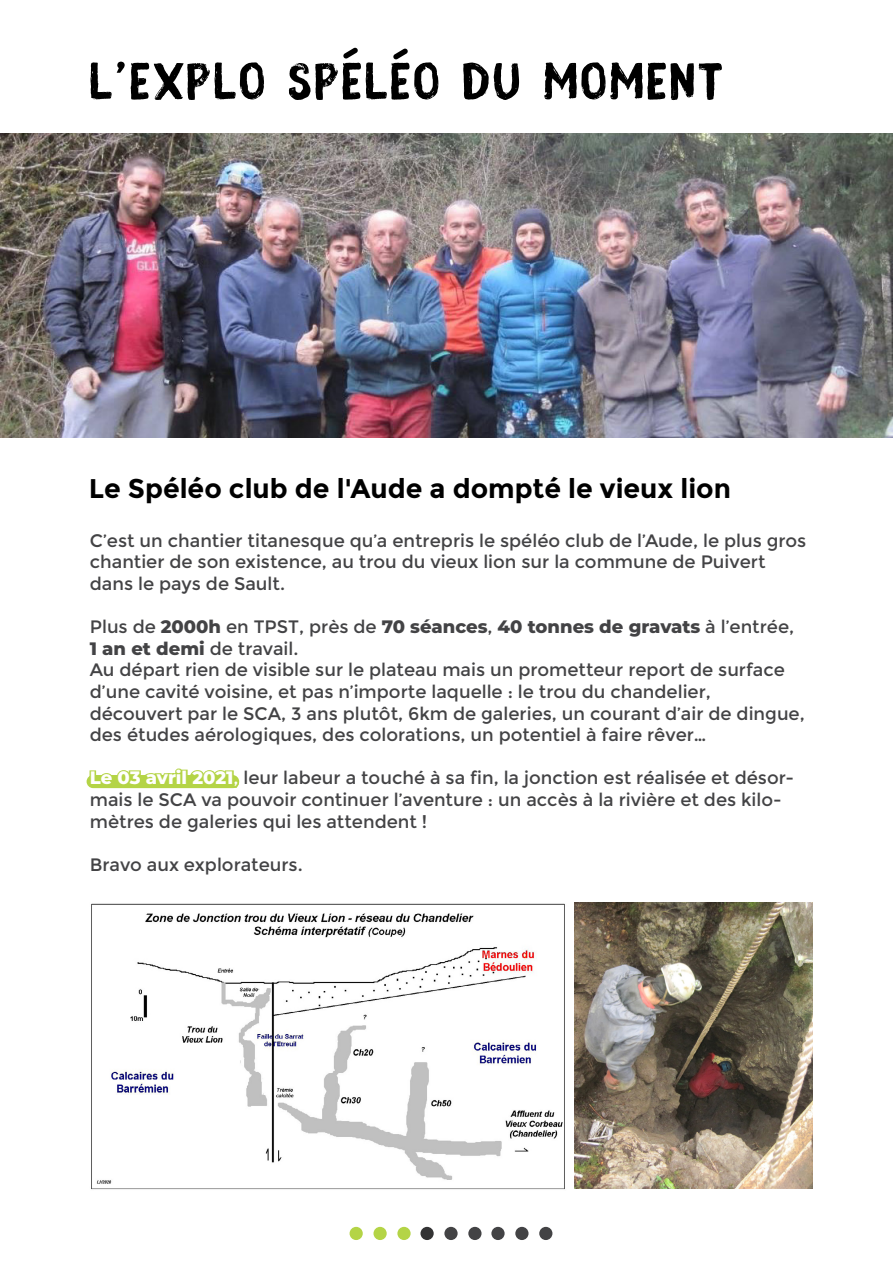
<style>
.page{position:relative;width:893px;height:1263px;background:#fff}
.page>*{position:absolute;margin:0;border:0;box-sizing:border-box;transform-origin:0 0}
.t1{font:57px "Fibre Vintage";letter-spacing:.04em;color:#000;scale:1.04 1}
.t2{font:700 27px "Montserrat";color:#000}
.t3{font:18px/21.6px "Montserrat";color:#434345}
.s1{font-family:"Montserrat";font-size:55.5px}
.s2{font-weight:800}
.s3{font-weight:800;color:#b4d446}
.s4{color:#b4d446}
</style>
<div class="page">
<img style="left:91px;top:903px;width:474px;height:287px">
<div style="left:87px;top:775px;width:152px;height:13px;background:#b4d446;border-radius:7px"></div>
<img style="left:574px;top:903px;width:239px;height:285px">
<div style="left:350px;top:1227px;width:13px;height:13px;background:#b4d446;border-radius:50%"></div>
<div style="left:373px;top:1227px;width:14px;height:13px;background:#b4d446;border-radius:50%"></div>
<div style="left:397px;top:1227px;width:14px;height:13px;background:#b4d446;border-radius:50%"></div>
<div style="left:420px;top:1227px;width:14px;height:13px;background:#333334;border-radius:50%"></div>
<div style="left:444px;top:1227px;width:14px;height:13px;background:#434345;border-radius:50%"></div>
<div style="left:468px;top:1227px;width:13px;height:13px;background:#434345;border-radius:50%"></div>
<div style="left:491px;top:1227px;width:14px;height:13px;background:#434345;border-radius:50%"></div>
<div style="left:515px;top:1227px;width:13px;height:13px;background:#434345;border-radius:50%"></div>
<img style="left:0;top:134px;width:893px;height:303px">
<div style="left:539px;top:1227px;width:13px;height:13px;background:#434345;border-radius:50%"></div>
<svg style="left:343px;top:47px;width:15px;height:12px"></svg>
<svg style="left:393px;top:48px;width:15px;height:12px"></svg>
<h1 class="t1" style="left:89px;top:60px;width:611px">L<span class="s1">’</span>EXPLO SPELEO DU MOMENT</h1>
<h2 class="t2" style="left:89px;top:473px;width:644px">Le Spéléo club de l'Aude a dompté le vieux lion</h2>
<p class="t3" style="left:90px;top:530px;width:718px">C’est un chantier titanesque qu’a entrepris le spéléo club de l’Aude, le plus gros chantier de son existence, au trou du vieux lion sur la commune de Puivert dans le pays de Sault.</p>
<p class="t3" style="left:90px;top:616px;width:716px">Plus de <span class="s2">2000h</span> en TPST, près de <span class="s2">70 séances</span>, <span class="s2">40 tonnes de gravats</span> à l’entrée, <span class="s2">1 an et demi</span> de travail.<br>Au départ rien de visible sur le plateau mais un prometteur report de surface d’une cavité voisine, et pas n’importe laquelle : le trou du chandelier, découvert par le SCA, 3 ans plutôt, 6km de galeries, un courant d’air de dingue, des études aérologiques, des colorations, un potentiel à faire rêver…</p>
<p class="t3" style="left:90px;top:767px;width:706px"><span class="s3">Le 03 avril 2021</span><span class="s4">,</span> leur labeur a touché à sa fin, la jonction est réalisée et désor&shy;mais le SCA va pouvoir continuer l’aventure : un accès à la rivière et des kilo&shy;mètres de galeries qui les attendent !</p>
<p class="t3" style="left:90px;top:854px;width:215px">Bravo aux explorateurs.</p>
</div>
